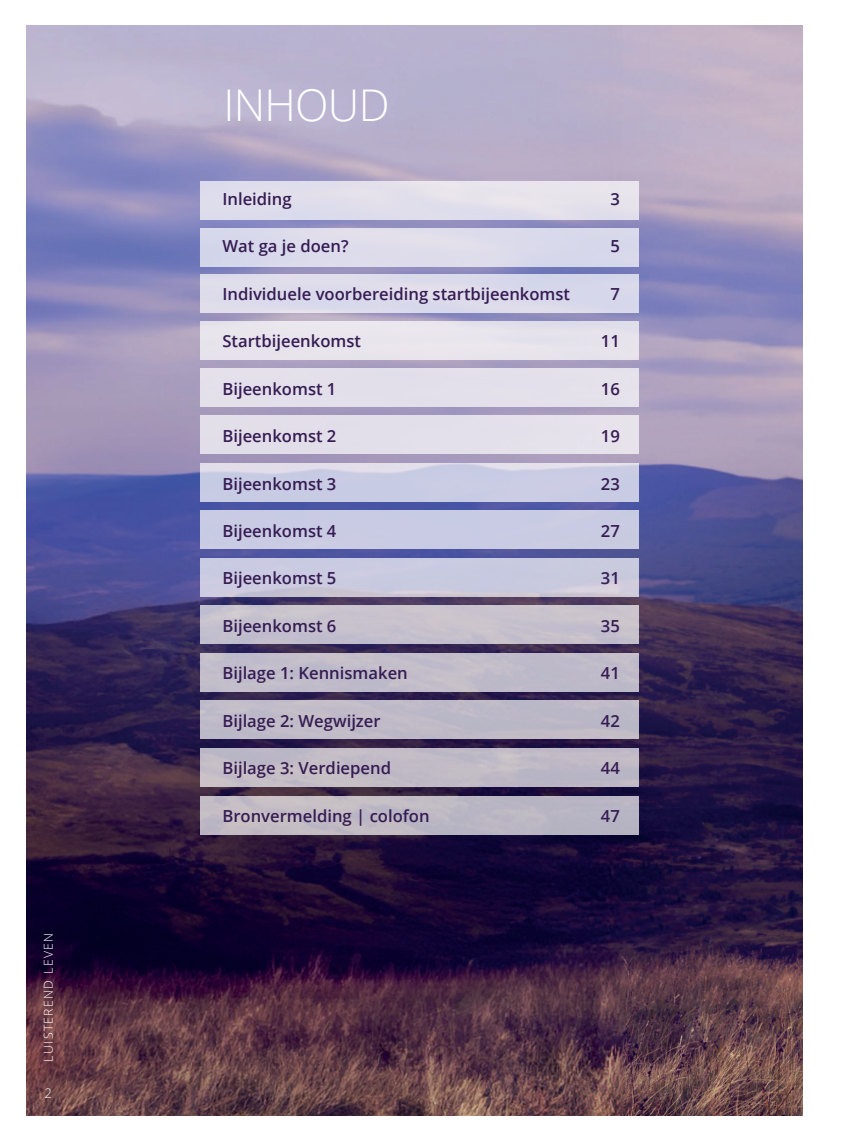
<style>
.page{position:relative;width:844px;height:1141px;background:#fff}
.page>*{position:absolute;margin:0;border:0;box-sizing:border-box;transform-origin:0 0}
.t1{font:300 43.75px "Open Sans";letter-spacing:-.015em;color:#fff}
.t2{font:600 16.62px "Open Sans";color:#361c53}
.t3{font:300 13.12px "Open Sans";color:#fff}
.t4{font:300 12.25px "Open Sans";letter-spacing:.11em;color:#fff}
</style>
<div class="page">
<img style="left:26px;top:25px;width:777px;height:1091px">
<div style="left:199px;top:181px;width:439px;height:39px;background:#e2dfeb"></div>
<div style="left:199px;top:228px;width:439px;height:38px;background:#dbdbeb"></div>
<div style="left:199px;top:274px;width:439px;height:39px;background:#dbdaea"></div>
<div style="left:199px;top:321px;width:439px;height:39px;background:#e8e4ec"></div>
<div style="left:199px;top:368px;width:439px;height:39px;background:#e3e0eb"></div>
<div style="left:199px;top:415px;width:439px;height:39px;background:#e3dfeb"></div>
<svg style="left:199px;top:463px;width:439px;height:39px;background:#cccee4"></svg>
<div style="left:199px;top:510px;width:439px;height:39px;background:#c8cbe3"></div>
<div style="left:199px;top:558px;width:439px;height:39px;background:linear-gradient(to bottom,#c8cbe3,#ccc9d9)"></div>
<div style="left:199px;top:605px;width:439px;height:39px;background:#c7c2cd"></div>
<div style="left:199px;top:653px;width:439px;height:39px;background:#c0bbc9"></div>
<div style="left:199px;top:700px;width:439px;height:39px;background:#beb9c7"></div>
<div style="left:199px;top:748px;width:439px;height:39px;background:#c0bac5"></div>
<div style="left:199px;top:796px;width:439px;height:39px;background:#bdb7c3"></div>
<p class="t4" style="left:40px;top:1062px;width:130px;rotate:-90deg">LUISTEREND LEVEN</p>
<p class="t3" style="left:44px;top:1084px;width:9px">2</p>
<h1 class="t1" style="left:223px;top:75px;width:168px">INHOUD</h1>
<p class="t2" style="left:222px;top:188px;width:71px">Inleiding</p>
<p class="t2" style="left:610px;top:188px;width:11px">3</p>
<p class="t2" style="left:222px;top:235px;width:128px">Wat ga je doen?</p>
<p class="t2" style="left:610px;top:235px;width:11px">5</p>
<p class="t2" style="left:222px;top:282px;width:349px">Individuele voorbereiding startbijeenkomst</p>
<p class="t2" style="left:610px;top:282px;width:11px">7</p>
<p class="t2" style="left:222px;top:330px;width:140px">Startbijeenkomst</p>
<p class="t2" style="left:601px;top:330px;width:20px">11</p>
<p class="t2" style="left:222px;top:377px;width:115px">Bijeenkomst 1</p>
<p class="t2" style="left:601px;top:377px;width:20px">16</p>
<p class="t2" style="left:222px;top:425px;width:115px">Bijeenkomst 2</p>
<p class="t2" style="left:601px;top:425px;width:20px">19</p>
<p class="t2" style="left:222px;top:472px;width:115px">Bijeenkomst 3</p>
<p class="t2" style="left:601px;top:472px;width:20px">23</p>
<p class="t2" style="left:222px;top:520px;width:115px">Bijeenkomst 4</p>
<p class="t2" style="left:601px;top:520px;width:20px">27</p>
<p class="t2" style="left:222px;top:567px;width:115px">Bijeenkomst 5</p>
<p class="t2" style="left:601px;top:567px;width:20px">31</p>
<p class="t2" style="left:222px;top:614px;width:115px">Bijeenkomst 6</p>
<p class="t2" style="left:601px;top:614px;width:20px">35</p>
<p class="t2" style="left:222px;top:662px;width:187px">Bijlage 1: Kennismaken</p>
<p class="t2" style="left:601px;top:662px;width:20px">41</p>
<p class="t2" style="left:222px;top:709px;width:160px">Bijlage 2: Wegwijzer</p>
<p class="t2" style="left:601px;top:709px;width:20px">42</p>
<p class="t2" style="left:222px;top:757px;width:170px">Bijlage 3: Verdiepend</p>
<p class="t2" style="left:601px;top:757px;width:20px">44</p>
<p class="t2" style="left:222px;top:804px;width:209px">Bronvermelding | colofon</p>
<p class="t2" style="left:601px;top:804px;width:20px">47</p>
</div>
